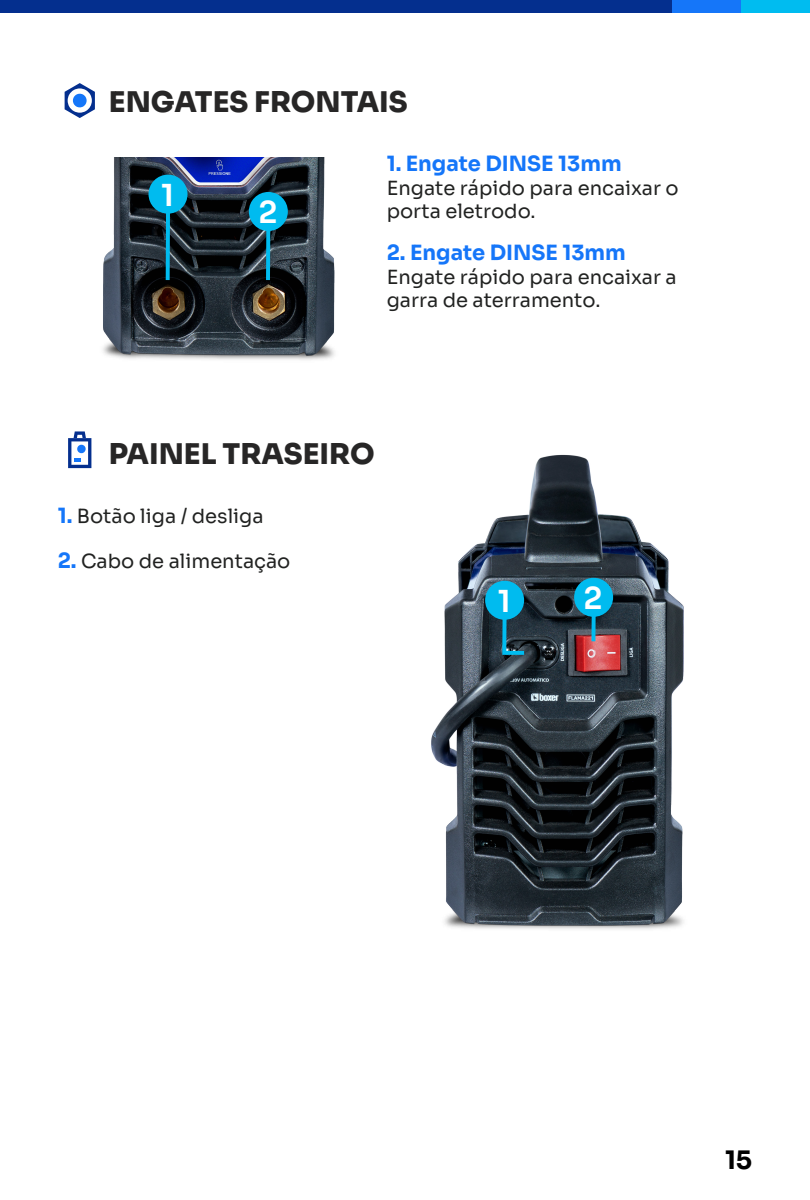
<style>
.page{position:relative;width:810px;height:1200px;background:#fff}
.page>*{position:absolute;margin:0;border:0;box-sizing:border-box;transform-origin:0 0}
.t1{font:600 30.3px "Sora";color:#fff}
.t2{font:800 28.5px "Sora";color:#272626}
.t3{font:700 25.42px "Sora";color:#000}
.t4{font:700 21px "Sora";color:#1576f9}
.t5{font:19.5px/23.4px "Sora";color:#212221}
.s1{font-weight:700;font-size:21px;color:#1576f9}
</style>
<div class="page">
<div style="left:0;top:0;width:672px;height:13px;background:#042f8e"></div>
<div style="left:672px;top:0;width:69px;height:13px;background:#1576f9"></div>
<div style="left:741px;top:0;width:69px;height:13px;background:#00bcf0"></div>
<img style="left:103px;top:158px;width:232px;height:202px">
<svg style="left:264px;top:231px;width:8px;height:53px"></svg>
<div style="left:249px;top:192px;width:39px;height:39px;background:#00bbef;border-radius:50%"></div>
<svg style="left:164px;top:214px;width:8px;height:70px"></svg>
<div style="left:149px;top:175px;width:39px;height:39px;background:#00bbef;border-radius:50%"></div>
<svg style="left:65px;top:83px;width:30px;height:35px"></svg>
<img style="left:431px;top:454px;width:253px;height:475px">
<svg style="left:500px;top:607px;width:28px;height:50px"></svg>
<div style="left:485px;top:581px;width:39px;height:39px;background:#00bbef;border-radius:50%"></div>
<svg style="left:589px;top:617px;width:9px;height:28px"></svg>
<div style="left:574px;top:578px;width:39px;height:39px;background:#00bbef;border-radius:50%"></div>
<svg style="left:68px;top:431px;width:23px;height:37px"></svg>
<h2 class="t2" style="left:109px;top:79px;width:300px">ENGATES FRONTAIS</h2>
<h1 class="t1" style="left:161px;top:170px;width:14px">1</h1>
<h1 class="t1" style="left:258px;top:187px;width:21px">2</h1>
<p class="t4" style="left:387px;top:146px;width:236px">1. Engate DINSE 13mm</p>
<p class="t5" style="left:387px;top:174px;width:294px">Engate rápido para encaixar o porta eletrodo.</p>
<p class="t4" style="left:387px;top:235px;width:241px">2. Engate DINSE 13mm</p>
<p class="t5" style="left:387px;top:263px;width:292px">Engate rápido para encaixar a garra de aterramento.</p>
<h2 class="t2" style="left:109px;top:430px;width:267px">PAINEL TRASEIRO</h2>
<p class="t5" style="left:58px;top:502px;width:207px"><span class="s1">1.</span> Botão liga / desliga</p>
<p class="t5" style="left:58px;top:547px;width:234px"><span class="s1">2.</span> Cabo de alimentação</p>
<h1 class="t1" style="left:498px;top:576px;width:14px">1</h1>
<h1 class="t1" style="left:584px;top:573px;width:21px">2</h1>
<h3 class="t3" style="left:725px;top:1139px;width:29px">15</h3>
</div>
